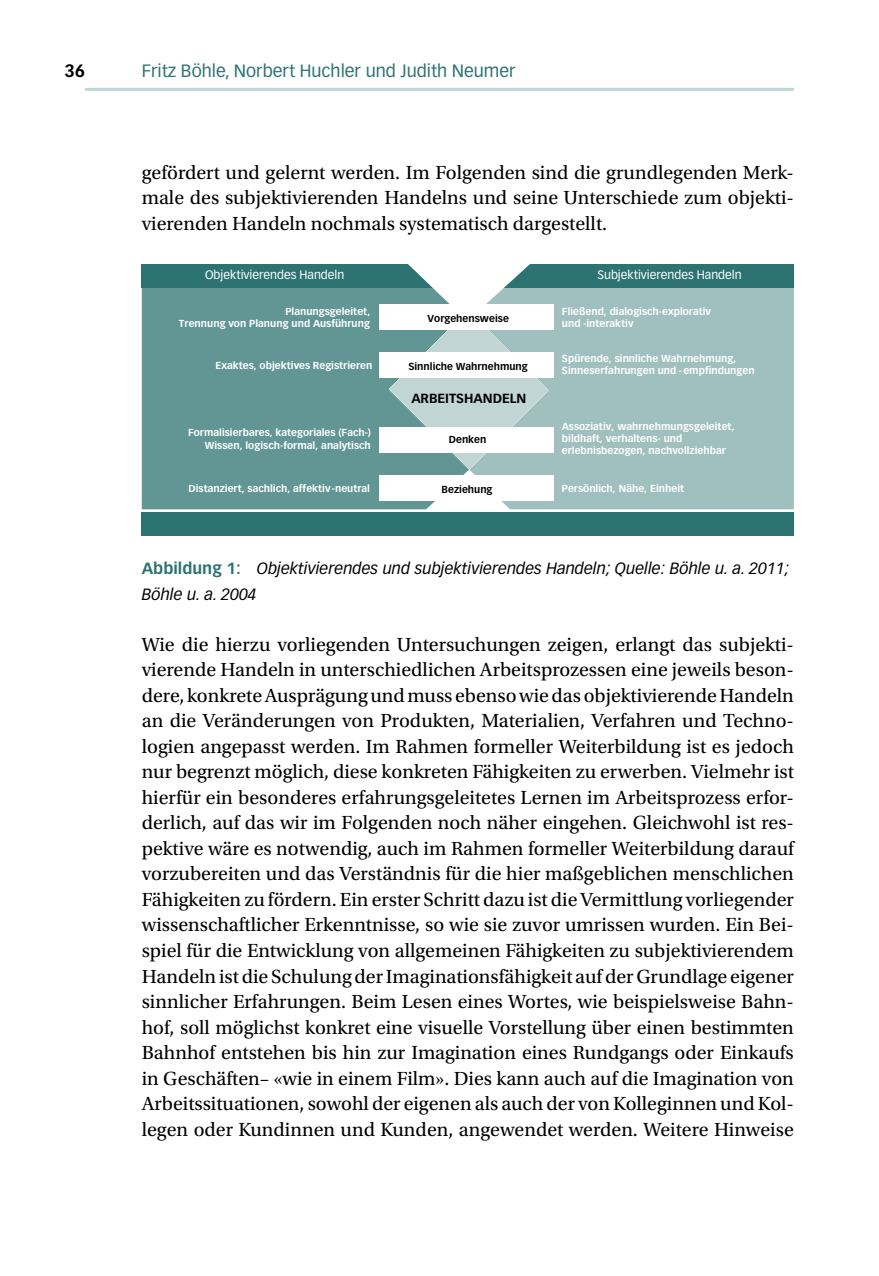
<style>
.page{position:relative;width:879px;height:1276px;background:#fff}
.page>*{position:absolute;margin:0;border:0;box-sizing:border-box;transform-origin:0 0}
._10_1_Fließtext_stum{font:20px/25.6px "Utopia Std";color:#000;text-align:justify}
._10_2_Fließtext_Einz{font:20px/25.6px "Utopia Std";color:#000;text-align:justify}
.t1{font:17.6px "Vectora LT Std";color:#2d7372}
.t2{font:700 17.6px "Vectora LT Std";color:#000}
._13_1_Bildunterschri{font:italic 16px/25.6px "Vectora LT Std";color:#000}
.t3{font:700 13px "Vectora LT Std";color:#000}
.t4{font:12px "Vectora LT Std";color:#fff}
.t5{font:700 10px/12px "Vectora LT Std";color:#fff}
.t6{font:700 10px "Vectora LT Std";color:#000}
.s1{font-weight:700;font-style:normal;color:#2d7372}
</style>
<div class="page">
<hr style="left:85px;top:88px;width:709px;height:3px;background:#c0d5d5">
<div style="left:142px;top:287px;width:247px;height:222px;background:#629695"></div>
<div style="left:548px;top:287px;width:246px;height:222px;background:#a0c0bf"></div>
<div style="left:379px;top:304px;width:175px;height:26px;background:#fff"></div>
<div style="left:142px;top:264px;width:652px;height:23px;background:#2d7372"></div>
<svg style="left:389px;top:264px;width:159px;height:246px"></svg>
<div style="left:142px;top:512px;width:652px;height:24px;background:#2d7372"></div>
<div style="left:379px;top:353px;width:175px;height:25px;background:#fff"></div>
<div style="left:379px;top:427px;width:175px;height:25px;background:#fff"></div>
<div style="left:379px;top:475px;width:175px;height:26px;background:#fff"></div>
<p class="t2" style="left:64px;top:60px;width:22px">36</p>
<p class="t1" style="left:142px;top:60px;width:375px">Fritz Böhle, Norbert Huchler und Judith Neumer</p>
<p class="_10_2_Fließtext_Einz" style="left:142px;top:160px;width:653px">gefördert und gelernt werden. Im Folgenden sind die grundlegenden Merk&shy;male des subjektivierenden Handelns und seine Unterschiede zum objekti&shy;vierenden Handeln nochmals systematisch dargestellt.</p>
<p class="t4" style="left:205px;top:268px;width:141px">Objektivierendes Handeln</p>
<p class="t4" style="left:597px;top:268px;width:146px">Subjektivierendes Handeln</p>
<p class="t5" style="left:562px;top:305px;width:151px">Fließend, dialogisch-explorativ und interaktiv</p>
<p class="t5" style="left:179px;top:305px;width:193px;text-align:right">Planungsgeleitet,<br>Trennung von Planung und Ausführung</p>
<p class="t5" style="left:216px;top:359px;width:158px">Exaktes, objektives Registrieren</p>
<p class="t5" style="left:562px;top:352px;width:194px">Spürende, sinnliche Wahrnehmung,<br>Sinneserfahrungen und empfindungen</p>
<p class="t6" style="left:427px;top:312px;width:83px">Vorgehensweise</p>
<p class="t5" style="left:583px;top:318px;width:5px">-</p>
<p class="t6" style="left:408px;top:360px;width:121px">Sinnliche Wahrnehmung</p>
<p class="t5" style="left:679px;top:364px;width:5px">-</p>
<p class="t5" style="left:188px;top:427px;width:184px;text-align:right">Formalisierbares, kategoriales (Fach-)<br>Wissen, logisch formal, analytisch</p>
<p class="t5" style="left:188px;top:482px;width:183px">Distanziert, sachlich, affektiv neutral</p>
<p class="t5" style="left:280px;top:439px;width:5px">-</p>
<p class="t5" style="left:332px;top:482px;width:5px">-</p>
<p class="t3" style="left:411px;top:391px;width:116px">ARBEITSHANDELN</p>
<p class="t6" style="left:449px;top:434px;width:39px">Denken</p>
<p class="t6" style="left:442px;top:483px;width:52px">Beziehung</p>
<p class="t5" style="left:562px;top:421px;width:174px">Assoziativ, wahrnehmungsgeleitet, bildhaft, verhaltens- und erlebnisbezogen, nachvollziehbar</p>
<p class="t5" style="left:562px;top:482px;width:124px">Persönlich, Nähe, Einheit</p>
<p class="_13_1_Bildunterschri" style="left:142px;top:556px;width:649px"><span class="s1">Abbildung 1:</span> Objektivierendes und subjektivierendes Handeln; Quelle: Böhle u. a. 2011;<br>Böhle u. a. 2004</p>
<p class="_10_1_Fließtext_stum" style="left:142px;top:632px;width:654px">Wie die hierzu vorliegenden Untersuchungen zeigen, erlangt das subjekti&shy;vierende Handeln in unterschiedlichen Arbeitsprozessen eine jeweils beson&shy;dere, konkrete Ausprägung und muss ebenso wie das objektivierende Handeln an die Veränderungen von Produkten, Materialien, Verfahren und Techno&shy;logien angepasst werden. Im Rahmen formeller Weiterbildung ist es jedoch nur begrenzt möglich, diese konkreten Fähigkeiten zu erwerben. Vielmehr ist hierfür ein besonderes erfahrungsgeleitetes Lernen im Arbeitsprozess erfor&shy;derlich, auf das wir im Folgenden noch näher eingehen. Gleichwohl ist res&shy;pektive wäre es notwendig, auch im Rahmen formeller Weiterbildung darauf vorzubereiten und das Verständnis für die hier maßgeblichen menschlichen Fähigkeiten zu fördern. Ein erster Schritt dazu ist die Vermittlung vorliegender wissenschaftlicher Erkenntnisse, so wie sie zuvor umrissen wurden. Ein Bei&shy;spiel für die Entwicklung von allgemeinen Fähigkeiten zu subjektivierendem Handeln ist die Schulung der Imaginationsfähigkeit auf der Grundlage eigener sinnlicher Erfahrungen. Beim Lesen eines Wortes, wie beispielsweise Bahn&shy;hof, soll möglichst konkret eine visuelle Vorstellung über einen bestimmten Bahnhof entstehen bis hin zur Imagination eines Rundgangs oder Einkaufs in Geschäften– «wie in einem Film». Dies kann auch auf die Imagination von Arbeitssituationen, sowohl der eigenen als auch der von Kolleginnen und Kol&shy;legen oder Kundinnen und Kunden, angewendet werden. Weitere Hinweise</p>
</div>
